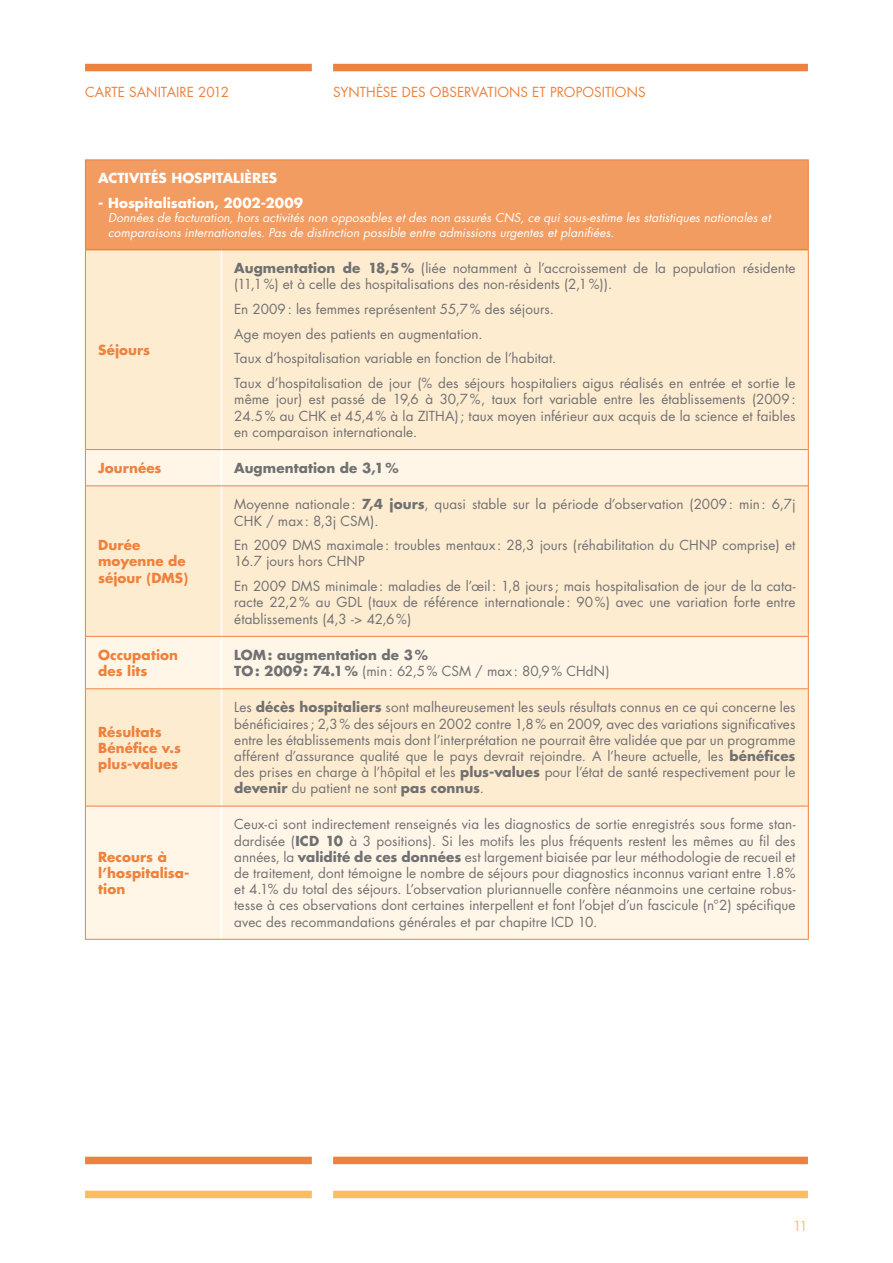
<style>
.page{position:relative;width:893px;height:1263px;background:#fff}
.page>*{position:absolute;margin:0;border:0;box-sizing:border-box;transform-origin:0 0}
.t1{font:13.5px/16.2px "Futura";letter-spacing:.005em;color:#707172}
.t2{font:700 13.5px/16.2px "Futura";letter-spacing:.005em;color:#ee813c}
.t3{font:700 13.5px/16.2px "Futura";letter-spacing:.005em;color:#707172}
.t4{font:13.5px "Futura";letter-spacing:-.02em;color:#ee813c}
.t5{font:700 13.5px "Futura";letter-spacing:.01em;color:#fff}
.t6{font:13.5px "Futura";color:#fabe5d}
.t7{font:italic 12px/14.4px "Futura";letter-spacing:.005em;color:#fff}
.s1{font-weight:700}
.s2{font-weight:400}
</style>
<div class="page">
<div style="left:333px;top:64px;width:475px;height:7px;background:#ee813c"></div>
<div style="left:333px;top:1157px;width:475px;height:7px;background:#ee813c"></div>
<div style="left:333px;top:1191px;width:475px;height:7px;background:#fabe5d"></div>
<div style="left:85px;top:64px;width:227px;height:7px;background:#ee813c"></div>
<div style="left:85px;top:1157px;width:227px;height:7px;background:#ee813c"></div>
<div style="left:85px;top:1191px;width:227px;height:7px;background:#fabe5d"></div>
<div style="left:85px;top:160px;width:723px;height:90px;background:#f39c61"></div>
<div style="left:86px;top:250px;width:722px;height:199px;background:#feecd1"></div>
<svg style="left:86px;top:450px;width:722px;height:489px;background:#fef0da"></svg>
<hr style="left:221px;top:250px;width:1px;height:199px;background:#fff">
<hr style="left:221px;top:450px;width:1px;height:35px;background:#fff">
<hr style="left:221px;top:486px;width:1px;height:150px;background:#fff">
<hr style="left:221px;top:637px;width:1px;height:51px;background:#fff">
<hr style="left:221px;top:689px;width:1px;height:117px;background:#fff">
<hr style="left:221px;top:806px;width:1px;height:133px;background:#fff">
<hr style="left:85px;top:159px;width:136px;height:1px;background:#ee813c">
<hr style="left:221px;top:159px;width:588px;height:1px;background:#ee813c">
<hr style="left:86px;top:449px;width:135px;height:1px;background:#ee813c">
<hr style="left:221px;top:449px;width:587px;height:1px;background:#ee813c">
<hr style="left:86px;top:485px;width:135px;height:1px;background:#ee813c">
<hr style="left:221px;top:485px;width:587px;height:1px;background:#ee813c">
<hr style="left:86px;top:636px;width:135px;height:1px;background:#ee813c">
<hr style="left:221px;top:636px;width:587px;height:1px;background:#ee813c">
<hr style="left:86px;top:688px;width:135px;height:1px;background:#ee813c">
<hr style="left:221px;top:688px;width:587px;height:1px;background:#ee813c">
<hr style="left:86px;top:806px;width:135px;height:1px;background:#ee813c">
<hr style="left:221px;top:806px;width:587px;height:1px;background:#ee813c">
<hr style="left:85px;top:939px;width:136px;height:1px;background:#ee813c">
<hr style="left:221px;top:939px;width:588px;height:1px;background:#ee813c">
<hr style="left:85px;top:160px;width:1px;height:90px;background:#ee813c">
<hr style="left:808px;top:160px;width:1px;height:90px;background:#ee813c">
<hr style="left:85px;top:250px;width:1px;height:200px;background:#ee813c">
<hr style="left:808px;top:250px;width:1px;height:200px;background:#ee813c">
<hr style="left:85px;top:450px;width:1px;height:36px;background:#ee813c">
<hr style="left:808px;top:450px;width:1px;height:36px;background:#ee813c">
<hr style="left:85px;top:486px;width:1px;height:150px;background:#ee813c">
<hr style="left:808px;top:486px;width:1px;height:150px;background:#ee813c">
<hr style="left:85px;top:636px;width:1px;height:53px;background:#ee813c">
<hr style="left:808px;top:636px;width:1px;height:53px;background:#ee813c">
<hr style="left:85px;top:689px;width:1px;height:117px;background:#ee813c">
<hr style="left:808px;top:689px;width:1px;height:117px;background:#ee813c">
<hr style="left:85px;top:806px;width:1px;height:133px;background:#ee813c">
<hr style="left:808px;top:806px;width:1px;height:133px;background:#ee813c">
<hr style="left:86px;top:249px;width:135px;height:1px;background:#ee813c">
<hr style="left:221px;top:249px;width:587px;height:1px;background:#ee813c">
<p class="t4" style="left:85px;top:83px;width:19px">Carte</p>
<p class="t4" style="left:129px;top:83px;width:9px">sanitaire</p>
<p class="t4" style="left:198px;top:83px;width:32px">2012</p>
<p class="t4" style="left:333px;top:83px;width:25px">Synth</p>
<p class="t4" style="left:376px;top:83px;width:35px">èse des</p>
<p class="t4" style="left:430px;top:83px;width:10px">obser</p>
<p class="t4" style="left:471px;top:83px;width:17px">vations</p>
<p class="t4" style="left:532px;top:83px;width:27px">et propositions</p>
<p class="t5" style="left:98px;top:169px;width:9px">Acti</p>
<p class="t5" style="left:129px;top:169px;width:18px">vités</p>
<p class="t5" style="left:171px;top:169px;width:32px">hospit</p>
<p class="t5" style="left:223px;top:169px;width:55px">alières</p>
<p class="t5" style="left:98px;top:194px;width:206px">- Hospitalisation, 2002-2009</p>
<p class="t7" style="left:108px;top:211px;width:664px">Données de facturation, hors activités non opposables et des non assurés CNS, ce qui sous-estime les statistiques nationales et comparaisons internationales. Pas de distinction possible entre admissions urgentes et planifiées.</p>
<p class="t2" style="left:98px;top:342px;width:53px">Séjours</p>
<p class="t1" style="left:234px;top:260px;width:563px"><span class="s1">Augmentation de 18,5%</span> (liée notamment à l’accroissement de la population résidente (11,1%) et à celle des hospitalisations des non-résidents (2,1%)).</p>
<p class="t1" style="left:234px;top:297px;width:563px;line-height:24.8px">En 2009: les femmes représentent 55,7% des séjours.<br>Age moyen des patients en augmentation.<br>Taux d’hospitalisation variable en fonction de l’habitat.<br>Taux d’hospitalisation de jour (% des séjours hospitaliers aigus réalisés en entrée et sortie le</p>
<p class="t1" style="left:234px;top:391px;width:563px;text-align:justify">même jour) est passé de 19,6 à 30,7%, taux fort variable entre les établissements (2009:<br>24.5% au CHK et 45,4% à la ZITHA); taux moyen inférieur aux acquis de la science et faibles en comparaison internationale.</p>
<p class="t2" style="left:98px;top:460px;width:65px">Journées</p>
<p class="t3" style="left:234px;top:460px;width:166px">Augmentation de 3,1%</p>
<p class="t2" style="left:98px;top:537px;width:92px">Durée moyenne de séjour (DMS)</p>
<p class="t1" style="left:234px;top:496px;width:563px">Moyenne nationale: <span class="s1">7,4 jours</span>, quasi stable sur la période d’observation (2009: min: 6,7j<br>CHK / max : 8,3j CSM).</p>
<p class="t1" style="left:234px;top:537px;width:563px">En 2009 DMS maximale: troubles mentaux : 28,3 jours (réhabilitation du CHNP comprise) et<br>16.7 jours hors CHNP</p>
<p class="t1" style="left:234px;top:578px;width:563px;text-align:justify">En 2009 DMS minimale: maladies de l’œil: 1,8 jours; mais hospitalisation de jour de la cata&shy;racte 22,2% au GDL (taux de référence internationale: 90%) avec une variation forte entre établissements (4,3 -&gt; 42,6%)</p>
<p class="t3" style="left:234px;top:646px;width:377px;text-indent:34px">: augmentation de 3%<br>TO : 2009: 74.1% <span class="s2">(min: 62,5% CSM / max : 80,9% CHdN)</span></p>
<p class="t2" style="left:98px;top:646px;width:81px">Occupation des lits</p>
<p class="t3" style="left:234px;top:646px;width:9px">LOM</p>
<p class="t2" style="left:98px;top:723px;width:84px">Résultats<br>Bénéfice v.s plus-values</p>
<p class="t2" style="left:98px;top:848px;width:93px">Recours à l’hospitalisa&shy;tion</p>
<p class="t1" style="left:234px;top:699px;width:563px;text-align:justify">Les <span class="s1">décès hospitaliers</span> sont malheureusement les seuls résultats connus en ce qui concerne les bénéficiaires; 2,3% des séjours en 2002 contre 1,8% en 2009, avec des variations significatives entre les établissements mais dont l’interprétation ne pourrait être validée que par un programme afférent d’assurance qualité que le pays devrait rejoindre. A l’heure actuelle, les <span class="s1">bénéfices </span>des prises en charge à l’hôpital et les <span class="s1">plus-values</span> pour l’état de santé respectivement pour le <span class="s1">devenir</span> du patient ne sont <span class="s1">pas connus</span>.</p>
<p class="t1" style="left:234px;top:816px;width:563px;text-align:justify">Ceux-ci sont indirectement renseignés via les diagnostics de sortie enregistrés sous forme stan&shy;dardisée (<span class="s1">ICD 10</span> à 3 positions). Si les motifs les plus fréquents restent les mêmes au fil des années, la <span class="s1">validité de ces données</span> est largement biaisée par leur méthodologie de recueil et de traitement, dont témoigne le nombre de séjours pour diagnostics inconnus variant entre 1.8% et 4.1% du total des séjours. L’observation pluriannuelle confère néanmoins une certaine robus&shy;tesse à ces observations dont certaines interpellent et font l’objet d’un fascicule (n°2) spécifique avec des recommandations générales et par chapitre ICD 10.</p>
<p class="t6" style="left:793px;top:1217px;width:16px">11</p>
</div>
